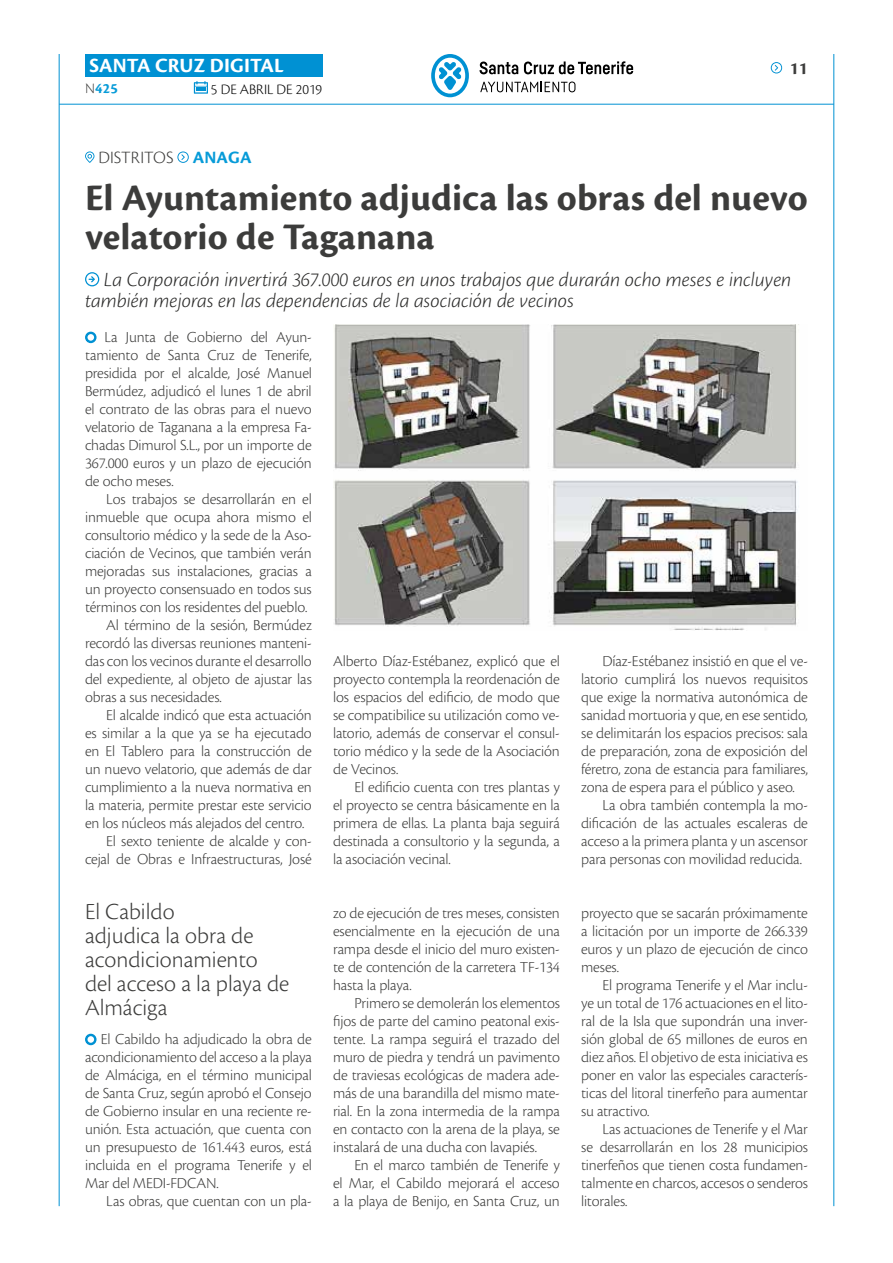
<style>
.page{position:relative;width:893px;height:1263px;background:#fff}
.page>*{position:absolute;margin:0;border:0;box-sizing:border-box;transform-origin:0 0}
.t1{font:700 39px/39px "Cronos Pro";letter-spacing:.005em;color:#3c3c3b}
.t2{font:300 24px/24px "Cronos Pro";color:#3c3c3b}
.t3{font:italic 300 21px/21px "Cronos Pro";letter-spacing:-.005em;color:#282827}
.t4{font:700 21px "Cronos Pro";letter-spacing:.005em;color:#fff}
.t5{font:300 18px "Cronos Pro";letter-spacing:.005em;color:#3c3c3b}
.t6{font:700 18px "Cronos Pro";color:#3c3c3b}
.t7{font:300 15.9px/18px "Cronos Pro";letter-spacing:-.01em;color:#3c3c3b;text-align:justify}
.t8{font:300 15px "Cronos Pro";letter-spacing:.005em;color:#000}
.t9{font:700 15px "Cronos Pro";color:#079bd8}
.s1{font-weight:300;color:#3c3c3b}
.s2{font-weight:700;color:#079bd8}
</style>
<div class="page">
<hr style="left:59px;top:104px;width:775px;height:1px;background:#0091d3">
<div style="left:85px;top:54px;width:238px;height:23px;background:#0091d3"></div>
<svg style="left:194px;top:81px;width:14px;height:13px"></svg>
<hr style="left:59px;top:54px;width:1px;height:1152px;background:#0091d3">
<hr style="left:833px;top:54px;width:1px;height:1152px;background:#0091d3">
<svg style="left:771px;top:62px;width:12px;height:11px"></svg>
<svg style="left:431px;top:54px;width:38px;height:43px"></svg>
<svg style="left:480px;top:62px;width:38px;height:12px"></svg>
<svg style="left:524px;top:61px;width:109px;height:13px"></svg>
<svg style="left:480px;top:82px;width:95px;height:10px"></svg>
<svg style="left:85px;top:331px;width:12px;height:13px"></svg>
<svg style="left:85px;top:151px;width:9px;height:12px"></svg>
<svg style="left:177px;top:151px;width:12px;height:12px"></svg>
<svg style="left:85px;top:272px;width:14px;height:14px"></svg>
<img style="left:333px;top:324px;width:466px;height:306px">
<svg style="left:85px;top:1033px;width:12px;height:13px"></svg>
<h3 class="t4" style="left:89px;top:53px;width:196px">SANTA CRUZ DIGITAL</h3>
<p class="t9" style="left:85px;top:80px;width:34px"><span class="s1">N</span>425</p>
<p class="t8" style="left:211px;top:80px;width:113px">5 DE ABRIL DE 2019</p>
<p class="t6" style="left:790px;top:58px;width:20px">11</p>
<p class="t5" style="left:98px;top:147px;width:155px">DISTRITOS <span class="s2">ANAGA</span></p>
<h1 class="t1" style="left:85px;top:179px;width:724px">El Ayuntamiento adjudica las obras del nuevo velatorio de Taganana</h1>
<h3 class="t3" style="left:85px;top:269px;width:708px;text-indent:19px">La Corporación invertirá 367.000 euros en unos trabajos que durarán ocho meses e incluyen también mejoras en las dependencias de la asociación de vecinos</h3>
<p class="t7" style="left:85px;top:328px;width:228px;text-indent:20px">La Junta de Gobierno del Ayun&shy;tamiento de Santa Cruz de Tenerife, presidida por el alcalde, José Manuel Bermúdez, adjudicó el lunes 1 de abril el contrato de las obras para el nuevo velatorio de Taganana a la empresa Fa&shy;chadas Dimurol S.L., por un importe de 367.000 euros y un plazo de ejecución de ocho meses.</p>
<p class="t7" style="left:106px;top:490px;width:207px">Los trabajos se desarrollarán en el</p>
<p class="t7" style="left:85px;top:508px;width:228px">inmueble que ocupa ahora mismo el</p>
<p class="t7" style="left:85px;top:526px;width:228px">consultorio médico y la sede de la Aso-</p>
<p class="t7" style="left:85px;top:544px;width:228px">ciación de Vecinos, que también verán</p>
<p class="t7" style="left:85px;top:562px;width:228px">mejoradas sus instalaciones, gracias a</p>
<p class="t7" style="left:85px;top:580px;width:228px">un proyecto consensuado en todos sus</p>
<p class="t7" style="left:85px;top:598px;width:224px">términos con los residentes del pueblo.</p>
<p class="t7" style="left:106px;top:616px;width:207px">Al término de la sesión, Bermúdez</p>
<p class="t7" style="left:85px;top:634px;width:228px">recordó las diversas reuniones manteni-</p>
<p class="t7" style="left:85px;top:652px;width:228px">das con los vecinos durante el desarrollo</p>
<p class="t7" style="left:85px;top:670px;width:228px">del expediente, al objeto de ajustar las</p>
<p class="t7" style="left:85px;top:688px;width:138px">obras a sus necesidades.</p>
<p class="t7" style="left:106px;top:706px;width:207px">El alcalde indicó que esta actuación</p>
<p class="t7" style="left:85px;top:724px;width:228px">es similar a la que ya se ha ejecutado</p>
<p class="t7" style="left:85px;top:742px;width:228px">en El Tablero para la construcción de</p>
<p class="t7" style="left:85px;top:760px;width:228px">un nuevo velatorio, que además de dar</p>
<p class="t7" style="left:85px;top:778px;width:228px">cumplimiento a la nueva normativa en</p>
<p class="t7" style="left:85px;top:796px;width:228px">la materia, permite prestar este servicio</p>
<p class="t7" style="left:85px;top:814px;width:221px">en los núcleos más alejados del centro.</p>
<p class="t7" style="left:106px;top:832px;width:207px">El sexto teniente de alcalde y con-</p>
<p class="t7" style="left:85px;top:850px;width:228px">cejal de Obras e Infraestructuras, José</p>
<h2 class="t2" style="left:85px;top:899px;width:206px">El Cabildo<br>adjudica la obra de acondicionamiento del acceso a la playa de<br>Almáciga</h2>
<p class="t7" style="left:85px;top:1030px;width:228px;text-indent:16px">El Cabildo ha adjudicado la obra de acondicionamiento del acceso a la playa de Almáciga, en el término municipal de Santa Cruz, según aprobó el Consejo de Gobierno insular en una reciente re&shy;unión. Esta actuación, que cuenta con un presupuesto de 161.443 euros, está incluida en el programa Tenerife y el Mar del MEDI-FDCAN.</p>
<p class="t7" style="left:106px;top:1192px;width:207px">Las obras, que cuentan con un pla-</p>
<p class="t7" style="left:333px;top:652px;width:228px">Alberto Díaz-Estébanez, explicó que el proyecto contempla la reordenación de los espacios del edificio, de modo que se compatibilice su utilización como ve&shy;latorio, además de conservar el consul&shy;torio médico y la sede de la Asociación de Vecinos.</p>
<p class="t7" style="left:333px;top:778px;width:228px;text-indent:21px">El edificio cuenta con tres plantas y el proyecto se centra básicamente en la primera de ellas. La planta baja seguirá destinada a consultorio y la segunda, a la asociación vecinal.</p>
<p class="t7" style="left:333px;top:904px;width:228px">zo de ejecución de tres meses, consisten esencialmente en la ejecución de una rampa desde el inicio del muro existen&shy;te de contención de la carretera TF-134 hasta la playa.</p>
<p class="t7" style="left:333px;top:994px;width:228px;text-indent:21px">Primero se demolerán los elementos fijos de parte del camino peatonal exis&shy;tente. La rampa seguirá el trazado del muro de piedra y tendrá un pavimento de traviesas ecológicas de madera ade&shy;más de una barandilla del mismo mate&shy;rial. En la zona intermedia de la rampa en contacto con la arena de la playa, se instalará de una ducha con lavapiés.</p>
<p class="t7" style="left:333px;top:1156px;width:228px;text-indent:21px">En el marco también de Tenerife y el Mar, el Cabildo mejorará el acceso a la playa de Benijo, en Santa Cruz, un</p>
<p class="t7" style="left:602px;top:652px;width:207px">Díaz-Estébanez insistió en que el ve-</p>
<p class="t7" style="left:581px;top:670px;width:228px">latorio cumplirá los nuevos requisitos</p>
<p class="t7" style="left:581px;top:688px;width:228px">que exige la normativa autonómica de</p>
<p class="t7" style="left:581px;top:706px;width:228px">sanidad mortuoria y que, en ese sentido,</p>
<p class="t7" style="left:581px;top:724px;width:228px">se delimitarán los espacios precisos: sala</p>
<p class="t7" style="left:581px;top:742px;width:228px">de preparación, zona de exposición del</p>
<p class="t7" style="left:581px;top:760px;width:228px">féretro, zona de estancia para familiares,</p>
<p class="t7" style="left:581px;top:778px;width:215px">zona de espera para el público y aseo.</p>
<p class="t7" style="left:602px;top:796px;width:207px">La obra también contempla la mo-</p>
<p class="t7" style="left:581px;top:814px;width:228px">dificación de las actuales escaleras de</p>
<p class="t7" style="left:581px;top:832px;width:228px">acceso a la primera planta y un ascensor</p>
<p class="t7" style="left:581px;top:850px;width:223px">para personas con movilidad reducida.</p>
<p class="t7" style="left:581px;top:904px;width:228px">proyecto que se sacarán próximamente a licitación por un importe de 266.339 euros y un plazo de ejecución de cinco meses.</p>
<p class="t7" style="left:581px;top:976px;width:228px;text-indent:21px">El programa Tenerife y el Mar inclu&shy;ye un total de 176 actuaciones en el lito&shy;ral de la Isla que supondrán una inver&shy;sión global de 65 millones de euros en diez años. El objetivo de esta iniciativa es poner en valor las especiales caracterís&shy;ticas del litoral tinerfeño para aumentar su atractivo.</p>
<p class="t7" style="left:581px;top:1120px;width:228px;text-indent:21px">Las actuaciones de Tenerife y el Mar se desarrollarán en los 28 municipios tinerfeños que tienen costa fundamen&shy;talmente en charcos, accesos o senderos litorales.</p>
</div>
